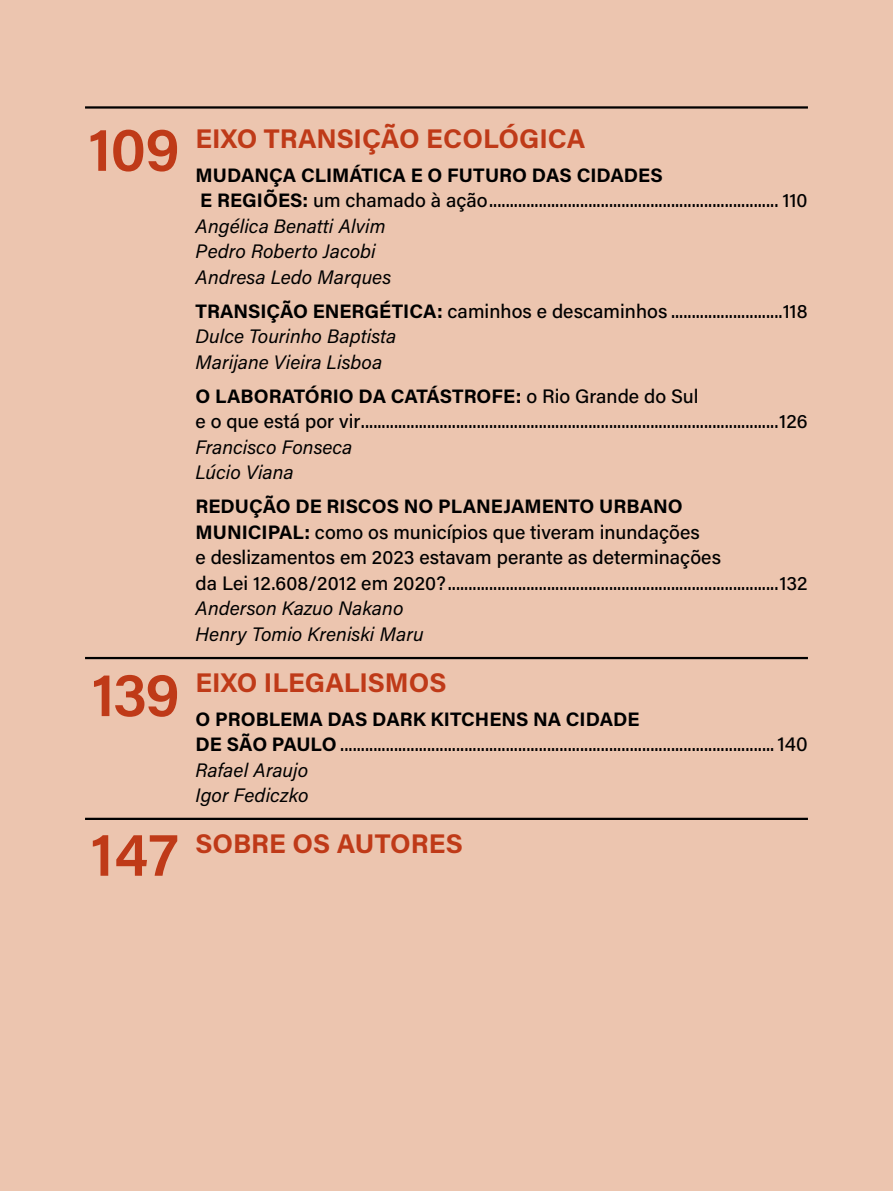
<style>
.page{position:relative;width:893px;height:1191px;background:#ecc5af}
.page>*{position:absolute;margin:0;border:0;box-sizing:border-box;transform-origin:0 0}
.t1{font:61.5px "Acumin Variable Concept";letter-spacing:.025em;color:#bf3a18}
.t2{font:27px "Acumin Variable Concept";letter-spacing:.035em;color:#bf3a18}
.t3{font:19.5px/25.5px "Acumin Variable Concept";letter-spacing:.025em;color:#000}
</style>
<div class="page">
<hr style="left:85px;top:106px;width:723px;height:3px;background:#000">
<hr style="left:85px;top:657px;width:723px;height:2px;background:#000">
<hr style="left:85px;top:817px;width:723px;height:3px;background:#000">
<h1 class="t1" style="left:88px;top:107px;width:91px">109</h1>
<h1 class="t1" style="left:91px;top:652px;width:87px">139</h1>
<h1 class="t1" style="left:90px;top:812px;width:88px">147</h1>
<h2 class="t2" style="left:196px;top:120px;width:390px">EIXO TRANSIÇÃO ECOLÓGICA</h2>
<p class="t3" style="left:196px;top:161px;width:613px">MUDANÇA CLIMÁTICA E O FUTURO DAS CIDADES<br>E REGIÕES: um chamado à ação...................................................................... 110<br>Angélica Benatti Alvim<br>Pedro Roberto Jacobi<br>Andresa Ledo Marques</p>
<p class="t3" style="left:196px;top:297px;width:613px">TRANSIÇÃO ENERGÉTICA: caminhos e descaminhos ...........................118<br>Dulce Tourinho Baptista<br>Marijane Vieira Lisboa</p>
<p class="t3" style="left:196px;top:382px;width:613px">O LABORATÓRIO DA CATÁSTROFE: o Rio Grande do Sul<br>e o que está por vir.....................................................................................................126<br>Francisco Fonseca<br>Lúcio Viana</p>
<p class="t3" style="left:196px;top:493px;width:613px">REDUÇÃO DE RISCOS NO PLANEJAMENTO URBANO<br>MUNICIPAL: como os municípios que tiveram inundações<br>e deslizamentos em 2023 estavam perante as determinações<br>da Lei 12.608/2012 em 2020?................................................................................132<br>Anderson Kazuo Nakano<br>Henry Tomio Kreniski Maru</p>
<h2 class="t2" style="left:196px;top:664px;width:251px">EIXO ILEGALISMOS</h2>
<p class="t3" style="left:196px;top:705px;width:613px">O PROBLEMA DAS DARK KITCHENS NA CIDADE<br>DE SÃO PAULO ......................................................................................................... 140<br>Rafael Araujo<br>Igor Fediczko</p>
<h2 class="t2" style="left:196px;top:825px;width:267px">SOBRE OS AUTORES</h2>
</div>
